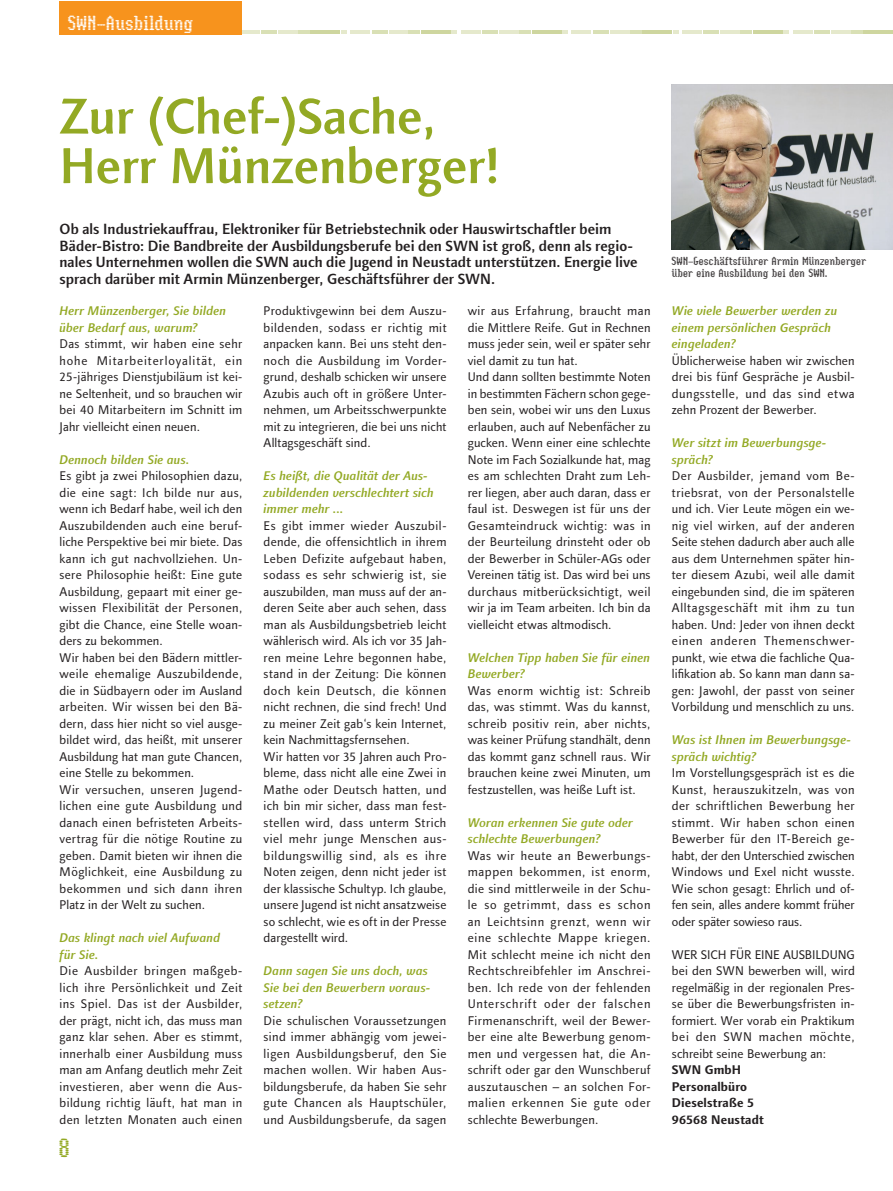
<style>
.page{position:relative;width:893px;height:1191px;background:#fff}
.page>*{position:absolute;margin:0;border:0;box-sizing:border-box;transform-origin:0 0}
.t1{font:500 51px/49.5px "Linotype Finnegan";color:#93a924}
.t2{font:27px "Cool Wool LL";color:#93a924}
.t3{font:21px "Cool Wool LL";letter-spacing:-.015em;color:#fff}
.t4{font:500 15px/16.5px "Linotype Finnegan";letter-spacing:.005em;color:#231f20}
.t5{font:12.75px/16.5px "Linotype Finnegan";letter-spacing:.02em;color:#231f20;text-align:justify}
.t6{font:italic 500 12.75px/16.5px "Linotype Finnegan";letter-spacing:.01em;color:#93a924}
.t7{font:700 12.75px/16.5px "Linotype Finnegan";letter-spacing:.015em;color:#231f20}
.t8{font:12px/12px "Cool Wool LL";letter-spacing:-.015em;color:#231f20}
</style>
<div class="page">
<svg style="left:242px;top:31px;width:650px;height:3px;background:#dde2bc"></svg>
<div style="left:60px;top:1px;width:182px;height:33px;background:#f7931d"></div>
<img style="left:672px;top:84px;width:220px;height:166px">
<h3 class="t3" style="left:68px;top:8px;width:127px">SWN-Ausbildung</h3>
<h1 class="t1" style="left:60px;top:92px;width:441px">Zur (Chef-)Sache,<br>Herr Münzenberger!</h1>
<p class="t4" style="left:60px;top:221px;width:580px">Ob als Industriekauffrau, Elektroniker für Betriebstechnik oder Hauswirtschaftler beim Bäder-Bistro: Die Bandbreite der Ausbildungsberufe bei den SWN ist groß, denn als regio&shy;nales Unternehmen wollen die SWN auch die Jugend in Neustadt unterstützen. Energie live sprach darüber mit Armin Münzenberger, Geschäftsführer der SWN.</p>
<p class="t5" style="left:264px;top:303px;width:184px">Produktivgewinn bei dem Auszu&shy;bildenden, sodass er richtig mit anpacken kann. Bei uns steht den&shy;noch die Ausbildung im Vorder&shy;grund, deshalb schicken wir unsere Azubis auch oft in größere Unter&shy;nehmen, um Arbeitsschwerpunkte mit zu integrieren, die bei uns nicht Alltagsgeschäft sind.</p>
<p class="t6" style="left:264px;top:468px;width:172px">Es heißt, die Qualität der Aus&shy;zubildenden verschlechtert sich immer mehr ...</p>
<p class="t5" style="left:264px;top:517px;width:184px;text-align:left">Es gibt immer wieder Auszubil&shy;dende, die offensichtlich in ihrem<br>Leben Defizite aufgebaut haben, sodass es sehr schwierig ist, sie auszubilden, man muss auf der an&shy;deren Seite aber auch sehen, dass man als Ausbildungsbetrieb leicht wählerisch wird. Als ich vor 35 Jah&shy;ren meine Lehre begonnen habe, stand in der Zeitung: Die können doch kein Deutsch, die können nicht rechnen, die sind frech! Und zu meiner Zeit gab‘s kein Internet, kein Nachmittagsfernsehen.<br>Wir hatten vor 35 Jahren auch Pro&shy;bleme, dass nicht alle eine Zwei in<br>Mathe oder Deutsch hatten, und ich bin mir sicher, dass man fest&shy;stellen wird, dass unterm Strich viel mehr junge Menschen aus&shy;bildungswillig sind, als es ihre<br>Noten zeigen, denn nicht jeder ist der klassische Schultyp. Ich glaube, unsere Jugend ist nicht ansatzweise so schlecht, wie es oft in der Presse dargestellt wird.</p>
<p class="t6" style="left:264px;top:963px;width:168px">Dann sagen Sie uns doch, was<br>Sie bei den Bewerbern voraus&shy;setzen?</p>
<p class="t5" style="left:264px;top:1012px;width:184px">Die schulischen Voraussetzungen sind immer abhängig vom jewei&shy;ligen Ausbildungsberuf, den Sie machen wollen. Wir haben Aus&shy;bildungsberufe, da haben Sie sehr gute Chancen als Hauptschüler, und Ausbildungsberufe, da sagen</p>
<p class="t6" style="left:60px;top:303px;width:168px">Herr Münzenberger, Sie bilden über Bedarf aus, warum?</p>
<p class="t5" style="left:60px;top:336px;width:184px">Das stimmt, wir haben eine sehr hohe Mitarbeiterloyalität, ein 25-jähriges Dienstjubiläum ist kei&shy;ne Seltenheit, und so brauchen wir bei 40 Mitarbeitern im Schnitt im Jahr vielleicht einen neuen.</p>
<p class="t6" style="left:60px;top:451px;width:131px">Dennoch bilden Sie aus.</p>
<p class="t5" style="left:60px;top:468px;width:184px;text-align:left">Es gibt ja zwei Philosophien dazu, die eine sagt: Ich bilde nur aus, wenn ich Bedarf habe, weil ich den<br>Auszubildenden auch eine beruf&shy;liche Perspektive bei mir biete. Das kann ich gut nachvollziehen. Un&shy;sere Philosophie heißt: Eine gute<br>Ausbildung, gepaart mit einer ge&shy;wissen Flexibilität der Personen, gibt die Chance, eine Stelle woan&shy;ders zu bekommen.<br>Wir haben bei den Bädern mittler&shy;weile ehemalige Auszubildende, die in Südbayern oder im Ausland arbeiten. Wir wissen bei den Bä&shy;dern, dass hier nicht so viel ausge&shy;bildet wird, das heißt, mit unserer<br>Ausbildung hat man gute Chancen, eine Stelle zu bekommen.<br>Wir versuchen, unseren Jugend&shy;lichen eine gute Ausbildung und danach einen befristeten Arbeits&shy;vertrag für die nötige Routine zu geben. Damit bieten wir ihnen die<br>Möglichkeit, eine Ausbildung zu bekommen und sich dann ihren<br>Platz in der Welt zu suchen.</p>
<p class="t6" style="left:60px;top:930px;width:162px">Das klingt nach viel Aufwand für Sie.</p>
<p class="t5" style="left:60px;top:963px;width:184px">Die Ausbilder bringen maßgeb&shy;lich ihre Persönlichkeit und Zeit ins Spiel. Das ist der Ausbilder, der prägt, nicht ich, das muss man ganz klar sehen. Aber es stimmt, innerhalb einer Ausbildung muss man am Anfang deutlich mehr Zeit investieren, aber wenn die Aus&shy;bildung richtig läuft, hat man in den letzten Monaten auch einen</p>
<p class="t5" style="left:468px;top:303px;width:184px;text-align:left">wir aus Erfahrung, braucht man die Mittlere Reife. Gut in Rechnen muss jeder sein, weil er später sehr viel damit zu tun hat.<br>Und dann sollten bestimmte Noten in bestimmten Fächern schon gege&shy;ben sein, wobei wir uns den Luxus erlauben, auch auf Nebenfächer zu gucken. Wenn einer eine schlechte<br>Note im Fach Sozialkunde hat, mag es am schlechten Draht zum Leh&shy;rer liegen, aber auch daran, dass er faul ist. Deswegen ist für uns der<br>Gesamteindruck wichtig: was in der Beurteilung drinsteht oder ob der Bewerber in Schüler-AGs oder<br>Vereinen tätig ist. Das wird bei uns durchaus mitberücksichtigt, weil wir ja im Team arbeiten. Ich bin da vielleicht etwas altmodisch.</p>
<p class="t6" style="left:468px;top:649px;width:184px">Welchen Tipp haben Sie für einen<br>Bewerber?</p>
<p class="t5" style="left:468px;top:682px;width:184px">Was enorm wichtig ist: Schreib das, was stimmt. Was du kannst, schreib positiv rein, aber nichts, was keiner Prüfung standhält, denn das kommt ganz schnell raus. Wir brauchen keine zwei Minuten, um festzustellen, was heiße Luft ist.</p>
<p class="t6" style="left:468px;top:814px;width:167px">Woran erkennen Sie gute oder schlechte Bewerbungen?</p>
<p class="t5" style="left:468px;top:847px;width:184px">Was wir heute an Bewerbungs&shy;mappen bekommen, ist enorm, die sind mittlerweile in der Schu&shy;le so getrimmt, dass es schon an Leichtsinn grenzt, wenn wir eine schlechte Mappe kriegen.<br>Mit schlecht meine ich nicht den Rechtschreibfehler im Anschrei&shy;ben. Ich rede von der fehlenden Unterschrift oder der falschen Firmenanschrift, weil der Bewer&shy;ber eine alte Bewerbung genom&shy;men und vergessen hat, die An&shy;schrift oder gar den Wunschberuf auszutauschen – an solchen For&shy;malien erkennen Sie gute oder schlechte Bewerbungen.</p>
<h2 class="t2" style="left:60px;top:1129px;width:13px">8</h2>
<p class="t8" style="left:672px;top:255px;width:196px">SWN-Geschäftsführer Armin Münzenberger über eine Ausbildung bei den SWN.</p>
<p class="t6" style="left:672px;top:303px;width:167px">Wie viele Bewerber werden zu einem persönlichen Gespräch eingeladen?</p>
<p class="t5" style="left:672px;top:352px;width:184px">Üblicherweise haben wir zwischen drei bis fünf Gespräche je Ausbil&shy;dungsstelle, und das sind etwa zehn Prozent der Bewerber.</p>
<p class="t6" style="left:672px;top:435px;width:156px">Wer sitzt im Bewerbungsge&shy;spräch?</p>
<p class="t5" style="left:672px;top:468px;width:184px">Der Ausbilder, jemand vom Be&shy;triebsrat, von der Personalstelle und ich. Vier Leute mögen ein we&shy;nig viel wirken, auf der anderen Seite stehen dadurch aber auch alle aus dem Unternehmen später hin&shy;ter diesem Azubi, weil alle damit eingebunden sind, die im späteren Alltagsgeschäft mit ihm zu tun haben. Und: Jeder von ihnen deckt einen anderen Themenschwer&shy;punkt, wie etwa die fachliche Qua&shy;lifikation ab. So kann man dann sa&shy;gen: Jawohl, der passt von seiner Vorbildung und menschlich zu uns.</p>
<p class="t6" style="left:672px;top:732px;width:181px">Was ist Ihnen im Bewerbungsge&shy;spräch wichtig?</p>
<p class="t5" style="left:672px;top:765px;width:184px">Im Vorstellungsgespräch ist es die Kunst, herauszukitzeln, was von der schriftlichen Bewerbung her stimmt. Wir haben schon einen Bewerber für den IT-Bereich ge&shy;habt, der den Unterschied zwischen Windows und Exel nicht wusste.<br>Wie schon gesagt: Ehrlich und of&shy;fen sein, alles andere kommt früher oder später sowieso raus.</p>
<p class="t5" style="left:672px;top:946px;width:184px">WER SICH FÜR EINE AUSBILDUNG bei den SWN bewerben will, wird regelmäßig in der regionalen Pres&shy;se über die Bewerbungsfristen in&shy;formiert. Wer vorab ein Praktikum bei den SWN machen möchte, schreibt seine Bewerbung an:</p>
<p class="t7" style="left:672px;top:1062px;width:93px">SWN GmbH<br>Personalbüro<br>Dieselstraße 5<br>96568 Neustadt</p>
</div>
